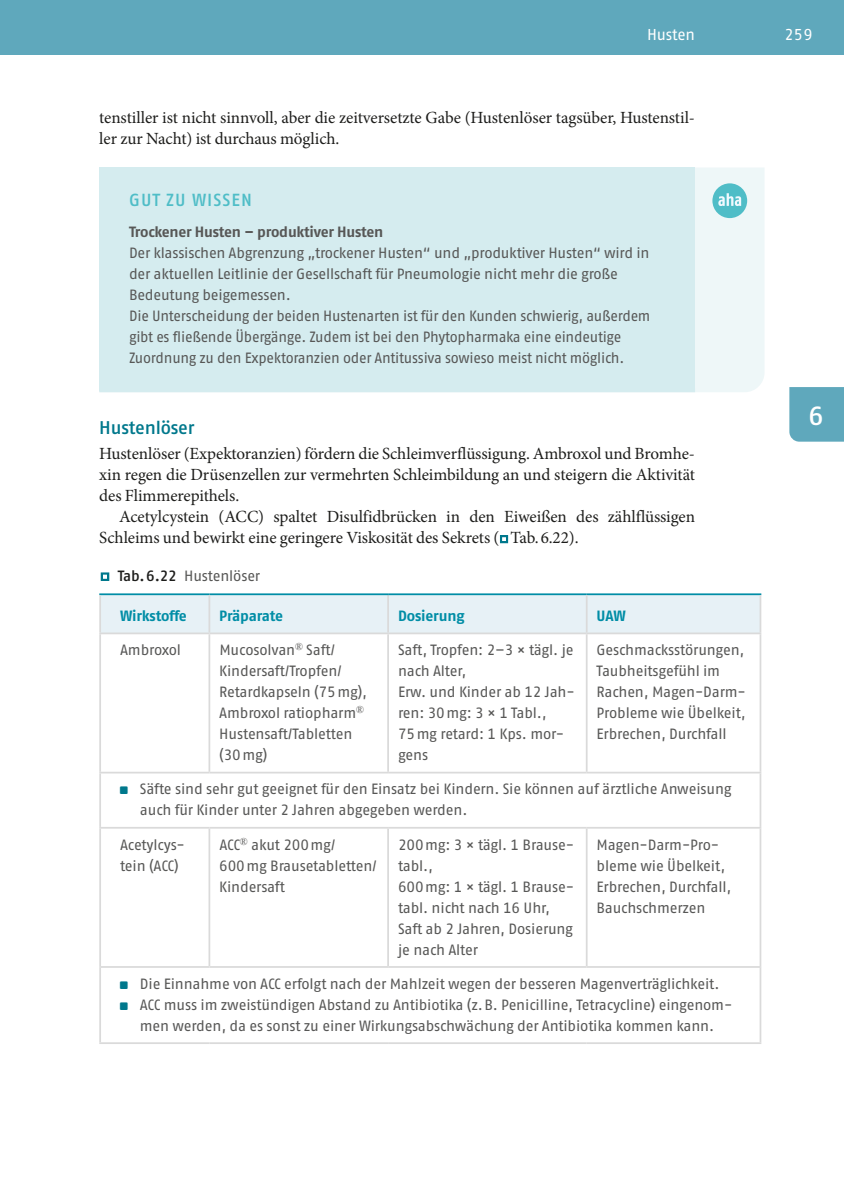
<style>
.page{position:relative;width:844px;height:1191px;background:#fff}
.page>*{position:absolute;margin:0;border:0;box-sizing:border-box;transform-origin:0 0}
.t1{font:600 26.25px "Fago Pro";color:#fff}
.t2{font:600 18.38px "Fago Pro";letter-spacing:-.01em;color:#00788c}
.t3{font:600 17.5px "Fago Pro";letter-spacing:.06em;color:#4fbdc7}
.t4{font:17.15px/21px "Minion Pro";letter-spacing:-.005em;color:#1d1d1b}
.t5{font:15.75px "Fago Pro";letter-spacing:-.01em;color:#fff}
.t6{font:14.88px/21px "Fago Pro";letter-spacing:-.015em;color:#575756}
.t7{font:700 14.88px "Fago Pro";letter-spacing:-.02em;color:#575756}
.t8{font:700 14.88px "Fago Pro";letter-spacing:-.015em;color:#008da6}
.s1{font-family:"Arial Unicode MS";font-size:16.1px;color:#00788c}
.s2{font-weight:600;color:#1d1d1b}
</style>
<div class="page">
<div style="left:0;top:0;width:694px;height:55px;background:#5fa8bc"></div>
<div style="left:694px;top:0;width:149px;height:55px;background:#5fa8bc"></div>
<div style="left:789px;top:387px;width:54px;height:54px;background:#5fa8bc"></div>
<div style="left:694px;top:167px;width:70px;height:225px;background:#eef7f8"></div>
<div style="left:99px;top:167px;width:595px;height:223px;background:#d5ecef"></div>
<hr style="left:99px;top:389px;width:595px;height:3px;background:#d5ecef">
<div style="left:712px;top:183px;width:35px;height:35px;background:#4fbdc7;border-radius:50%"></div>
<svg style="left:718px;top:193px;width:23px;height:13px"></svg>
<div style="left:101px;top:595px;width:658px;height:37px;background:#e7f1f6"></div>
<hr style="left:387px;top:595px;width:2px;height:37px;background:#dadada">
<hr style="left:99px;top:634px;width:2px;height:137px;background:#dadada">
<hr style="left:209px;top:632px;width:179px;height:2px;background:#dadada">
<hr style="left:208px;top:634px;width:2px;height:137px;background:#dadada">
<hr style="left:388px;top:632px;width:198px;height:2px;background:#dadada">
<hr style="left:387px;top:634px;width:2px;height:137px;background:#dadada">
<hr style="left:585px;top:634px;width:2px;height:137px;background:#dadada">
<hr style="left:759px;top:634px;width:2px;height:137px;background:#dadada">
<hr style="left:99px;top:771px;width:110px;height:2px;background:#dadada">
<hr style="left:99px;top:773px;width:2px;height:54px;background:#dadada">
<hr style="left:209px;top:771px;width:179px;height:2px;background:#dadada">
<hr style="left:388px;top:771px;width:198px;height:2px;background:#dadada">
<hr style="left:586px;top:771px;width:175px;height:2px;background:#dadada">
<hr style="left:759px;top:773px;width:2px;height:54px;background:#dadada">
<hr style="left:99px;top:827px;width:110px;height:1px;background:#dadada">
<hr style="left:99px;top:828px;width:2px;height:138px;background:#dadada">
<hr style="left:209px;top:827px;width:179px;height:1px;background:#dadada">
<hr style="left:208px;top:828px;width:2px;height:138px;background:#dadada">
<hr style="left:388px;top:827px;width:198px;height:1px;background:#dadada">
<hr style="left:387px;top:828px;width:2px;height:138px;background:#dadada">
<hr style="left:586px;top:827px;width:175px;height:1px;background:#dadada">
<hr style="left:585px;top:828px;width:2px;height:138px;background:#dadada">
<hr style="left:759px;top:828px;width:2px;height:138px;background:#dadada">
<hr style="left:99px;top:966px;width:110px;height:1px;background:#dadada">
<hr style="left:99px;top:967px;width:2px;height:75px;background:#dadada">
<hr style="left:209px;top:966px;width:179px;height:1px;background:#dadada">
<hr style="left:388px;top:966px;width:198px;height:1px;background:#dadada">
<hr style="left:586px;top:966px;width:175px;height:1px;background:#dadada">
<hr style="left:759px;top:967px;width:2px;height:75px;background:#dadada">
<hr style="left:99px;top:1042px;width:110px;height:2px;background:#dadada">
<hr style="left:209px;top:1042px;width:179px;height:2px;background:#dadada">
<hr style="left:388px;top:1042px;width:198px;height:2px;background:#dadada">
<hr style="left:586px;top:1042px;width:175px;height:2px;background:#dadada">
<hr style="left:209px;top:593px;width:179px;height:2px;background:#008da6">
<hr style="left:388px;top:593px;width:198px;height:2px;background:#008da6">
<hr style="left:99px;top:593px;width:110px;height:2px;background:#008da6">
<hr style="left:99px;top:595px;width:2px;height:37px;background:#dadada">
<hr style="left:208px;top:595px;width:2px;height:37px;background:#dadada">
<hr style="left:99px;top:632px;width:110px;height:2px;background:#dadada">
<hr style="left:586px;top:593px;width:175px;height:2px;background:#008da6">
<hr style="left:585px;top:595px;width:2px;height:37px;background:#dadada">
<hr style="left:759px;top:595px;width:2px;height:37px;background:#dadada">
<hr style="left:586px;top:632px;width:175px;height:2px;background:#dadada">
<p class="t5" style="left:647px;top:25px;width:49px">Husten</p>
<p class="t5" style="left:784px;top:25px;width:30px">259</p>
<p class="t4" style="left:99px;top:107px;width:597px">tenstiller ist nicht sinnvoll, aber die zeitversetzte Gabe (Hustenlöser tagsüber, Hustenstil&shy;ler zur Nacht) ist durchaus möglich.</p>
<p class="t3" style="left:129px;top:190px;width:124px">GUT ZU WISSEN</p>
<p class="t7" style="left:129px;top:223px;width:256px">Trockener Husten – produktiver Husten</p>
<p class="t6" style="left:129px;top:242px;width:522px">Der klassischen Abgrenzung „trockener Husten“ und „produktiver Husten“ wird in der aktuellen Leitlinie der Gesellschaft für Pneumologie nicht mehr die große Bedeutung beigemessen.<br>Die Unterscheidung der beiden Hustenarten ist für den Kunden schwierig, außerdem gibt es fließende Übergänge. Zudem ist bei den Phytopharmaka eine eindeutige Zuordnung zu den Expektoranzien oder Antitussiva sowieso meist nicht möglich.</p>
<p class="t2" style="left:99px;top:417px;width:97px">Hustenlöser</p>
<p class="t4" style="left:99px;top:443px;width:597px;text-align:justify">Hustenlöser (Expektoranzien) fördern die Schleimverflüssigung. Ambroxol und Bromhe&shy;xin regen die Drüsenzellen zur vermehrten Schleimbildung an und steigern die Aktivität des Flimmerepithels.</p>
<p class="t4" style="left:99px;top:506px;width:597px;text-indent:20px">Acetylcystein (ACC) spaltet Disulfidbrücken in den Eiweißen des zählflüssigen<br>Schleims und bewirkt eine geringere Viskosität des Sekrets (<sub>□</sub>Tab.6.22).</p>
<p class="t6" style="left:100px;top:565px;width:161px"><span class="s1">□</span> <span class="s2">Tab.6.22</span> Hustenlöser</p>
<p class="t8" style="left:120px;top:607px;width:68px">Wirkstoffe</p>
<p class="t8" style="left:219px;top:607px;width:65px">Präparate</p>
<p class="t8" style="left:398px;top:607px;width:68px">Dosierung</p>
<p class="t8" style="left:596px;top:607px;width:31px">UAW</p>
<p class="t6" style="left:120px;top:639px;width:62px">Ambroxol</p>
<p class="t6" style="left:219px;top:639px;width:149px">Mucosolvan<sup>®</sup> Saft/<br>Kindersaft/Tropfen/<br>Retardkapseln (75mg),<br>Ambroxol ratiopharm<sup>®<br></sup>Hustensaft/Tabletten (30mg)</p>
<p class="t6" style="left:398px;top:639px;width:178px">Saft, Tropfen: 2–3 × tägl. je nach Alter,<br>Erw. und Kinder ab 12 Jah&shy;ren: 30mg: 3 × 1 Tabl.,<br>75mg retard: 1 Kps. mor&shy;gens</p>
<p class="t6" style="left:596px;top:639px;width:151px">Geschmacksstörungen,<br>Taubheitsgefühl im<br>Rachen, Magen-Darm-<br>Probleme wie Übelkeit,<br>Erbrechen, Durchfall</p>
<p class="t6" style="left:140px;top:778px;width:593px">Säfte sind sehr gut geeignet für den Einsatz bei Kindern. Sie können auf ärztliche Anweisung auch für Kinder unter 2 Jahren abgegeben werden.</p>
<p class="t6" style="left:120px;top:834px;width:66px">Acetylcys&shy;tein (ACC)</p>
<p class="t6" style="left:219px;top:834px;width:159px">ACC<sup>®</sup> akut 200mg/<br>600mg Brausetabletten/<br>Kindersaft</p>
<p class="t6" style="left:398px;top:834px;width:177px">200mg: 3 × tägl. 1 Brause&shy;tabl.,<br>600mg: 1 × tägl. 1 Brause&shy;tabl. nicht nach 16 Uhr,<br>Saft ab 2 Jahren, Dosierung je nach Alter</p>
<p class="t6" style="left:596px;top:834px;width:136px">Magen-Darm-Pro&shy;bleme wie Übelkeit,<br>Erbrechen, Durchfall,<br>Bauchschmerzen</p>
<p class="t6" style="left:140px;top:973px;width:593px">Die Einnahme von ACC erfolgt nach der Mahlzeit wegen der besseren Magenverträglichkeit.<br>ACC muss im zweistündigen Abstand zu Antibiotika (z.B. Penicilline, Tetracycline) eingenom&shy;men werden, da es sonst zu einer Wirkungsabschwächung der Antibiotika kommen kann.</p>
<h1 class="t1" style="left:808px;top:400px;width:17px">6</h1>
</div>
